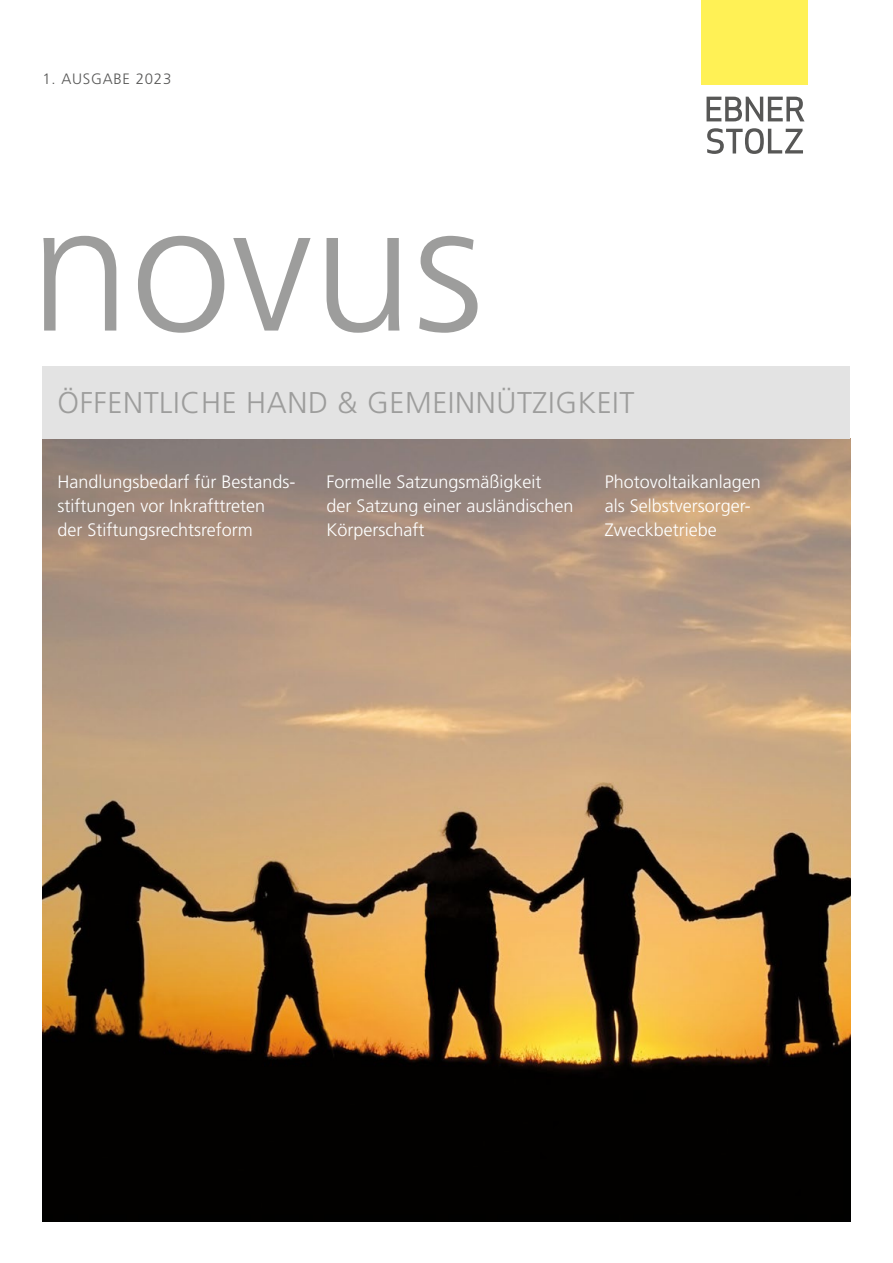
<style>
.page{position:relative;width:893px;height:1263px;background:#fff}
.page>*{position:absolute;margin:0;border:0;box-sizing:border-box;transform-origin:0 0}
.t1{font:300 181.5px "Frutiger LT Std";color:#9d9d9c}
.t2{font:300 30px "Frutiger LT Std";letter-spacing:.02em;color:#9d9d9c}
.t3{font:300 18px/24px "Frutiger LT Std";color:#fff}
.t4{font:300 15px "Frutiger LT Std";letter-spacing:.05em;color:#575756}
</style>
<div class="page">
<img style="left:43px;top:439px;width:807px;height:782px">
<svg style="left:706px;top:97px;width:98px;height:24px"></svg>
<svg style="left:707px;top:128px;width:96px;height:26px"></svg>
<div style="left:702px;top:0;width:106px;height:85px;background:#fff155"></div>
<div style="left:43px;top:367px;width:807px;height:72px;background:#e3e3e3"></div>
<p class="t4" style="left:43px;top:71px;width:130px">1. AUSGABE 2023</p>
<h1 class="t1" style="left:30px;top:165px;width:455px">novus</h1>
<h2 class="t2" style="left:57px;top:385px;width:579px">ÖFFENTLICHE HAND &amp; GEMEINNÜTZIGKEIT</h2>
<p class="t3" style="left:57px;top:470px;width:240px">Handlungsbedarf für Bestands&shy;stiftungen vor Inkrafttreten<br>der Stiftungsrechtsreform</p>
<p class="t3" style="left:326px;top:470px;width:249px">Formelle Satzungsmäßigkeit<br>der Satzung einer ausländischen<br>Körperschaft</p>
<p class="t3" style="left:605px;top:470px;width:158px">Photovoltaikanlagen als Selbstversorger-<br>Zweckbetriebe</p>
</div>
